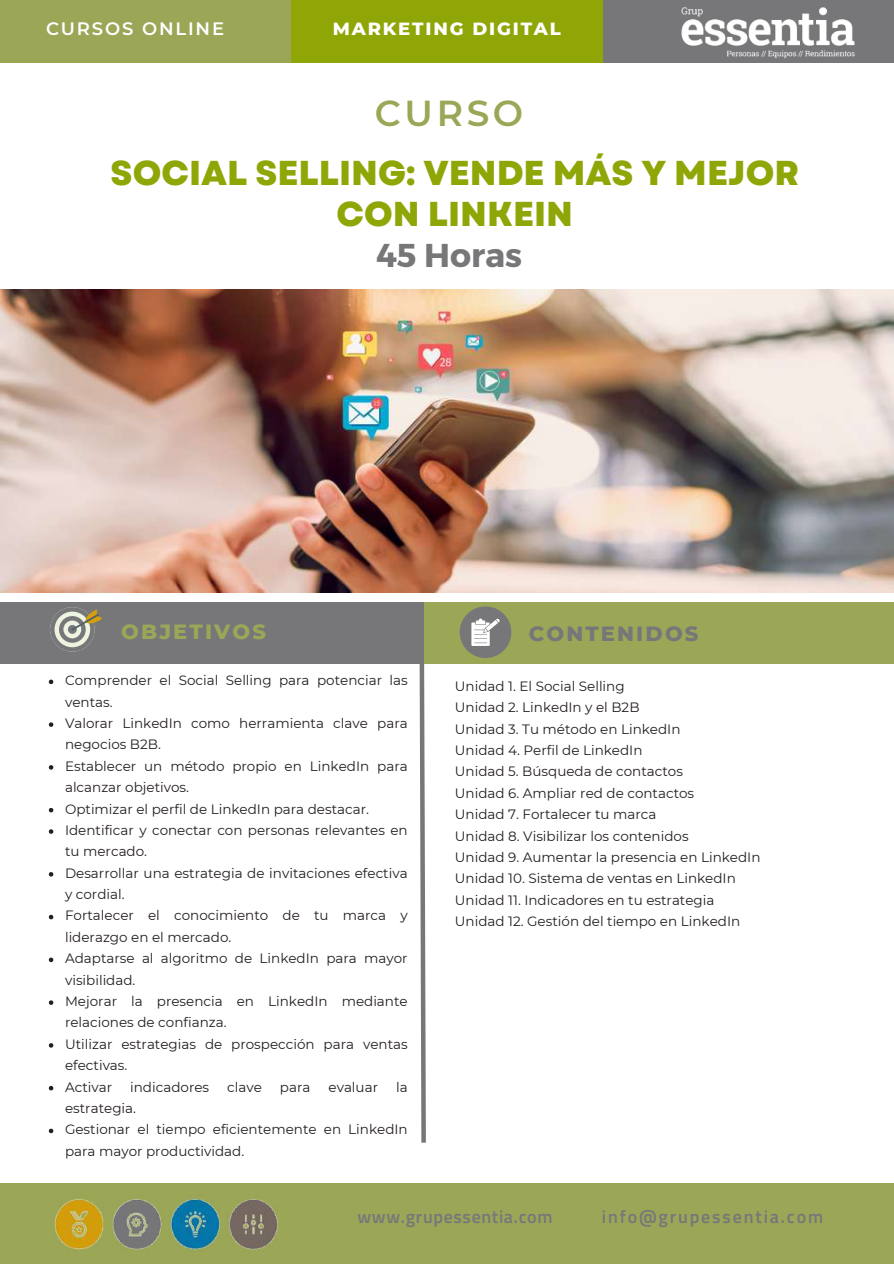
<style>
.page{position:relative;width:894px;height:1264px;background:#fff}
.page>*{position:absolute;margin:0;border:0;box-sizing:border-box;transform-origin:0 0}
.t1{font:600 36px "Montserrat";letter-spacing:.1em;color:#9ba657}
.t2{font:800 34.5px/41.7px "Garet";color:#90a607;text-align:center}
.t3{font:700 33px "Montserrat";color:#77777a}
.t4{font:800 21px "Montserrat";letter-spacing:.1em;color:#77777a}
.t5{font:800 21px "Montserrat";letter-spacing:.1em;color:#9ba657}
.t6{font:600 18px "Titillium Web";letter-spacing:.1em;color:#77777a}
.t7{font:600 18px "Titillium Web";letter-spacing:.035em;color:#77777a}
.t8{font:800 18px "Montserrat";letter-spacing:.1em;color:#fff}
.t9{font:600 18px "Montserrat";letter-spacing:.1em;color:#fff}
.t10{font:13.5px/21.3px "Montserrat";color:#231d1f}
</style>
<div class="page">
<div style="left:0;top:0;width:291px;height:63px;background:#9ba657"></div>
<div style="left:291px;top:0;width:311px;height:63px;background:#90a607"></div>
<div style="left:602px;top:0;width:291px;height:63px;background:#77777a"></div>
<div style="left:0;top:602px;width:424px;height:61px;background:#77777a"></div>
<img style="left:681px;top:7px;width:173px;height:51px">
<img style="left:0;top:290px;width:893px;height:302px">
<div style="left:0;top:1183px;width:893px;height:80px;background:#9ba657"></div>
<img style="left:55px;top:1199px;width:223px;height:51px">
<svg style="left:50px;top:607px;width:52px;height:44px"></svg>
<svg style="left:49px;top:679px;width:4px;height:5px"></svg>
<svg style="left:49px;top:722px;width:4px;height:5px"></svg>
<svg style="left:49px;top:765px;width:4px;height:4px"></svg>
<svg style="left:49px;top:808px;width:4px;height:4px"></svg>
<svg style="left:49px;top:829px;width:4px;height:4px"></svg>
<svg style="left:49px;top:872px;width:4px;height:4px"></svg>
<svg style="left:49px;top:914px;width:4px;height:5px"></svg>
<svg style="left:49px;top:957px;width:4px;height:5px"></svg>
<svg style="left:49px;top:1000px;width:4px;height:4px"></svg>
<svg style="left:49px;top:1043px;width:4px;height:4px"></svg>
<svg style="left:49px;top:1086px;width:4px;height:4px"></svg>
<svg style="left:49px;top:1128px;width:4px;height:5px"></svg>
<svg style="left:417px;top:663px;width:11px;height:480px"></svg>
<div style="left:423px;top:602px;width:470px;height:61px;background:#9ba657"></div>
<svg style="left:459px;top:606px;width:52px;height:52px"></svg>
<h3 class="t9" style="left:46px;top:17px;width:179px">CURSOS ONLINE</h3>
<h3 class="t8" style="left:332px;top:17px;width:229px">MARKETING DIGITAL</h3>
<h1 class="t1" style="left:374px;top:92px;width:150px">CURSO</h1>
<h2 class="t2" style="left:111px;top:152px;width:690px">SOCIAL SELLING: VENDE MÁS Y MEJOR<br>CON LINKEIN</h2>
<h3 class="t3" style="left:376px;top:234px;width:147px">45 Horas</h3>
<h3 class="t5" style="left:121px;top:619px;width:146px">OBJETIVOS</h3>
<p class="t10" style="left:65px;top:669px;width:344px">Comprender el Social Selling para potenciar las ventas.<br>Valorar LinkedIn como herramienta clave para negocios B2B.<br>Establecer un método propio en LinkedIn para alcanzar objetivos.<br>Optimizar el perfil de LinkedIn para destacar.<br>Identificar y conectar con personas relevantes en tu mercado.<br>Desarrollar una estrategia de invitaciones efectiva y cordial.<br>Fortalecer el conocimiento de tu marca y liderazgo en el mercado.<br>Adaptarse al algoritmo de LinkedIn para mayor visibilidad.<br>Mejorar la presencia en LinkedIn mediante relaciones de confianza.<br>Utilizar estrategias de prospección para ventas efectivas.<br>Activar</p>
<p class="t10" style="left:130px;top:1076px;width:80px">indicadores</p>
<p class="t10" style="left:227px;top:1076px;width:36px">clave</p>
<p class="t10" style="left:280px;top:1076px;width:32px">para</p>
<p class="t10" style="left:328px;top:1076px;width:51px">evaluar</p>
<p class="t10" style="left:396px;top:1076px;width:13px">la</p>
<p class="t10" style="left:65px;top:1097px;width:344px">estrategia.<br>Gestionar el tiempo eficientemente en LinkedIn para mayor productividad.</p>
<h3 class="t4" style="left:529px;top:621px;width:171px">CONTENIDOS</h3>
<p class="t10" style="left:455px;top:675px;width:307px">Unidad 1. El Social Selling<br>Unidad 2. LinkedIn y el B2B<br>Unidad 3. Tu método en LinkedIn<br>Unidad 4. Perfil de LinkedIn<br>Unidad 5. Búsqueda de contactos<br>Unidad 6. Ampliar red de contactos<br>Unidad 7. Fortalecer tu marca<br>Unidad 8. Visibilizar los contenidos<br>Unidad 9. Aumentar la presencia en LinkedIn Unidad 10. Sistema de ventas en LinkedIn Unidad 11. Indicadores en tu estrategia Unidad 12. Gestión del tiempo en LinkedIn</p>
<h3 class="t7" style="left:357px;top:1202px;width:196px">www.grupessentia.com</h3>
<h3 class="t6" style="left:601px;top:1202px;width:223px">info@grupessentia.com</h3>
</div>
